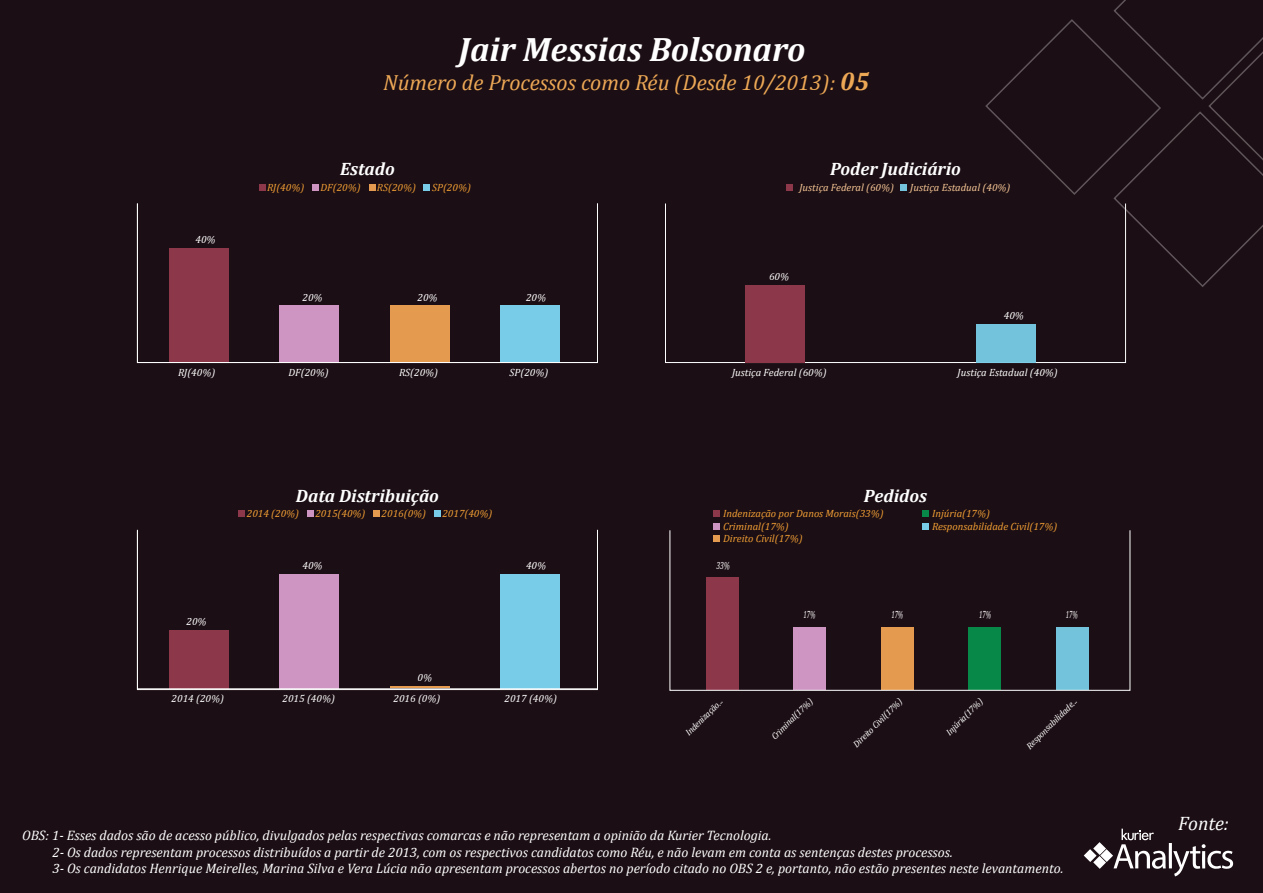
<style>
.page{position:relative;width:1263px;height:893px;background:#fff}
.page>*{position:absolute;margin:0;border:0;box-sizing:border-box;transform-origin:0 0}
.t1{font:italic 700 34.05px "Cambria";color:#fff}
.t2{font:italic 22.05px "Cambria";color:#eda856}
.t3{font:italic 19.5px "Cambria";letter-spacing:-.005em;color:#fff}
.t4{font:italic 700 18px "Cambria";color:#fff}
.t5{font:italic 13.8px/16.5px "Cambria";color:#fff}
.t6{font:italic 10.5px/12.6px "Cambria";color:#f19e34}
.t7{font:italic 10.5px "Cambria";color:#fff}
.t8{font:italic 10.5px "Cambria";color:#f8c796}
.t9{font:italic 10.5px "Cambria";color:#fff;scale:.6 1}
.t10{font:italic 10.5px "Cambria";color:#fff;scale:.68 1}
.t11{font:italic 9px "Cambria";color:#fff}
.s1{font-weight:700;font-size:25.5px}
</style>
<div class="page">
<div style="left:0;top:1px;width:1263px;height:892px;background:#1b0e14"></div>
<div style="left:665px;top:203px;width:461px;height:160px;border:1px solid #fff"></div>
<div style="left:706px;top:578px;width:33px;height:112px;background:#8d384a"></div>
<div style="left:793px;top:627px;width:33px;height:63px;background:#cf95c2"></div>
<div style="left:881px;top:627px;width:33px;height:63px;background:#e49a4f"></div>
<div style="left:968px;top:627px;width:33px;height:63px;background:#078849"></div>
<div style="left:1056px;top:627px;width:33px;height:63px;background:#74c3dd"></div>
<svg style="left:1084px;top:829px;width:149px;height:47px"></svg>
<div style="left:669px;top:530px;width:461px;height:161px;border:1px solid #fff"></div>
<svg style="left:985px;top:0;width:278px;height:287px"></svg>
<div style="left:137px;top:203px;width:461px;height:160px;border:1px solid #fff"></div>
<div style="left:169px;top:249px;width:59px;height:113px;background:#8d384a"></div>
<div style="left:280px;top:306px;width:59px;height:56px;background:#cf95c2"></div>
<div style="left:390px;top:306px;width:59px;height:56px;background:#e49a4f"></div>
<div style="left:501px;top:306px;width:59px;height:56px;background:#79cce7"></div>
<div style="left:259px;top:184px;width:7px;height:7px;background:#8d384a"></div>
<div style="left:313px;top:184px;width:6px;height:7px;background:#cf95c2"></div>
<div style="left:369px;top:184px;width:6px;height:7px;background:#e49a4f"></div>
<div style="left:423px;top:184px;width:7px;height:7px;background:#79cce7"></div>
<div style="left:169px;top:630px;width:59px;height:58px;background:#8d384a"></div>
<div style="left:280px;top:574px;width:59px;height:114px;background:#cf95c2"></div>
<div style="left:501px;top:574px;width:59px;height:114px;background:#79cce7"></div>
<div style="left:238px;top:510px;width:7px;height:7px;background:#8d384a"></div>
<div style="left:307px;top:510px;width:7px;height:7px;background:#cf95c2"></div>
<div style="left:373px;top:510px;width:7px;height:7px;background:#e49a4f"></div>
<div style="left:434px;top:510px;width:7px;height:7px;background:#79cce7"></div>
<div style="left:713px;top:510px;width:7px;height:7px;background:#8d384a"></div>
<div style="left:713px;top:523px;width:7px;height:7px;background:#cf95c2"></div>
<div style="left:922px;top:510px;width:7px;height:7px;background:#078849"></div>
<div style="left:922px;top:523px;width:7px;height:7px;background:#79cce7"></div>
<div style="left:713px;top:536px;width:7px;height:6px;background:#e49a4f"></div>
<div style="left:137px;top:529px;width:461px;height:160px;border:1px solid #fff"></div>
<div style="left:745px;top:285px;width:59px;height:78px;background:#8d384a"></div>
<div style="left:976px;top:324px;width:59px;height:39px;background:#74c3dd"></div>
<div style="left:786px;top:184px;width:7px;height:7px;background:#8d384a"></div>
<div style="left:900px;top:184px;width:7px;height:7px;background:#74c3dd"></div>
<h1 class="t1" style="left:459px;top:25px;width:348px">Jair Messias Bolsonaro</h1>
<h2 class="t2" style="left:383px;top:67px;width:488px">Número de Processos como Réu (Desde 10/2013): <span class="s1">05</span></h2>
<h3 class="t4" style="left:340px;top:156px;width:56px">Estado</h3>
<h3 class="t4" style="left:830px;top:156px;width:132px">Poder Judiciário</h3>
<p class="t7" style="left:196px;top:232px;width:22px">40%</p>
<p class="t6" style="left:267px;top:181px;width:39px">RJ(40%)</p>
<p class="t6" style="left:320px;top:181px;width:42px">DF(20%)</p>
<p class="t6" style="left:377px;top:181px;width:41px">RS(20%)</p>
<p class="t6" style="left:432px;top:181px;width:40px">SP(20%)</p>
<p class="t7" style="left:302px;top:290px;width:22px">20%</p>
<p class="t7" style="left:418px;top:290px;width:22px">20%</p>
<p class="t7" style="left:526px;top:290px;width:22px">20%</p>
<p class="t7" style="left:178px;top:365px;width:39px">RJ(40%)</p>
<p class="t7" style="left:288px;top:365px;width:42px">DF(20%)</p>
<p class="t7" style="left:399px;top:365px;width:41px">RS(20%)</p>
<p class="t7" style="left:510px;top:365px;width:40px">SP(20%)</p>
<p class="t8" style="left:799px;top:180px;width:96px">Justiça Federal (60%)</p>
<p class="t8" style="left:910px;top:180px;width:102px">Justiça Estadual (40%)</p>
<p class="t7" style="left:769px;top:269px;width:22px">60%</p>
<p class="t7" style="left:1004px;top:308px;width:22px">40%</p>
<p class="t7" style="left:732px;top:365px;width:96px">Justiça Federal (60%)</p>
<p class="t7" style="left:957px;top:365px;width:102px">Justiça Estadual (40%)</p>
<h3 class="t4" style="left:296px;top:483px;width:145px">Data Distribuição</h3>
<h3 class="t4" style="left:864px;top:483px;width:65px">Pedidos</h3>
<p class="t6" style="left:247px;top:507px;width:54px">2014 (20%)</p>
<p class="t6" style="left:315px;top:507px;width:52px">2015(40%)</p>
<p class="t6" style="left:382px;top:507px;width:46px">2016(0%)</p>
<p class="t6" style="left:442px;top:507px;width:52px">2017(40%)</p>
<p class="t7" style="left:187px;top:614px;width:22px">20%</p>
<p class="t7" style="left:302px;top:558px;width:22px">40%</p>
<p class="t7" style="left:526px;top:558px;width:22px">40%</p>
<p class="t7" style="left:418px;top:670px;width:16px">0%</p>
<p class="t7" style="left:172px;top:691px;width:54px">2014 (20%)</p>
<p class="t7" style="left:283px;top:691px;width:54px">2015 (40%)</p>
<p class="t7" style="left:394px;top:691px;width:48px">2016 (0%)</p>
<p class="t7" style="left:504px;top:691px;width:54px">2017 (40%)</p>
<p class="t6" style="left:723px;top:507px;width:162px">Indenização por Danos Morais(33%)<br>Criminal(17%)<br>Direito Civil(17%)</p>
<p class="t6" style="left:932px;top:507px;width:127px">Injúria(17%)<br>Responsabilidade Civil(17%)</p>
<p class="t10" style="left:716px;top:558px;width:22px">33%</p>
<p class="t9" style="left:803px;top:607px;width:21px">17%</p>
<p class="t9" style="left:891px;top:607px;width:21px">17%</p>
<p class="t9" style="left:979px;top:607px;width:21px">17%</p>
<p class="t9" style="left:1066px;top:607px;width:21px">17%</p>
<p class="t11" style="left:682px;top:730px;width:50px;rotate:-45deg">Indenização...</p>
<p class="t11" style="left:768px;top:734px;width:56px;rotate:-45deg">Criminal(17%)</p>
<p class="t11" style="left:850px;top:741px;width:67px;rotate:-45deg">Direito Civil(17%)</p>
<p class="t11" style="left:943px;top:729px;width:49px;rotate:-45deg">Injúria(17%)</p>
<p class="t11" style="left:1023px;top:743px;width:69px;rotate:-45deg">Responsabilidade...</p>
<p class="t5" style="left:52px;top:827px;width:1012px;text-indent:-30px">OBS: 1- Esses dados são de acesso público, divulgados pelas respectivas comarcas e não representam a opinião da Kurier Tecnologia.<br>2- Os dados representam processos distribuídos a partir de 2013, com os respectivos candidatos como Réu, e não levam em conta as sentenças destes processos.<br>3- Os candidatos Henrique Meirelles, Marina Silva e Vera Lúcia não apresentam processos abertos no período citado no OBS 2 e, portanto, não estão presentes neste levantamento.</p>
<h3 class="t3" style="left:1178px;top:809px;width:52px">Fonte:</h3>
</div>
